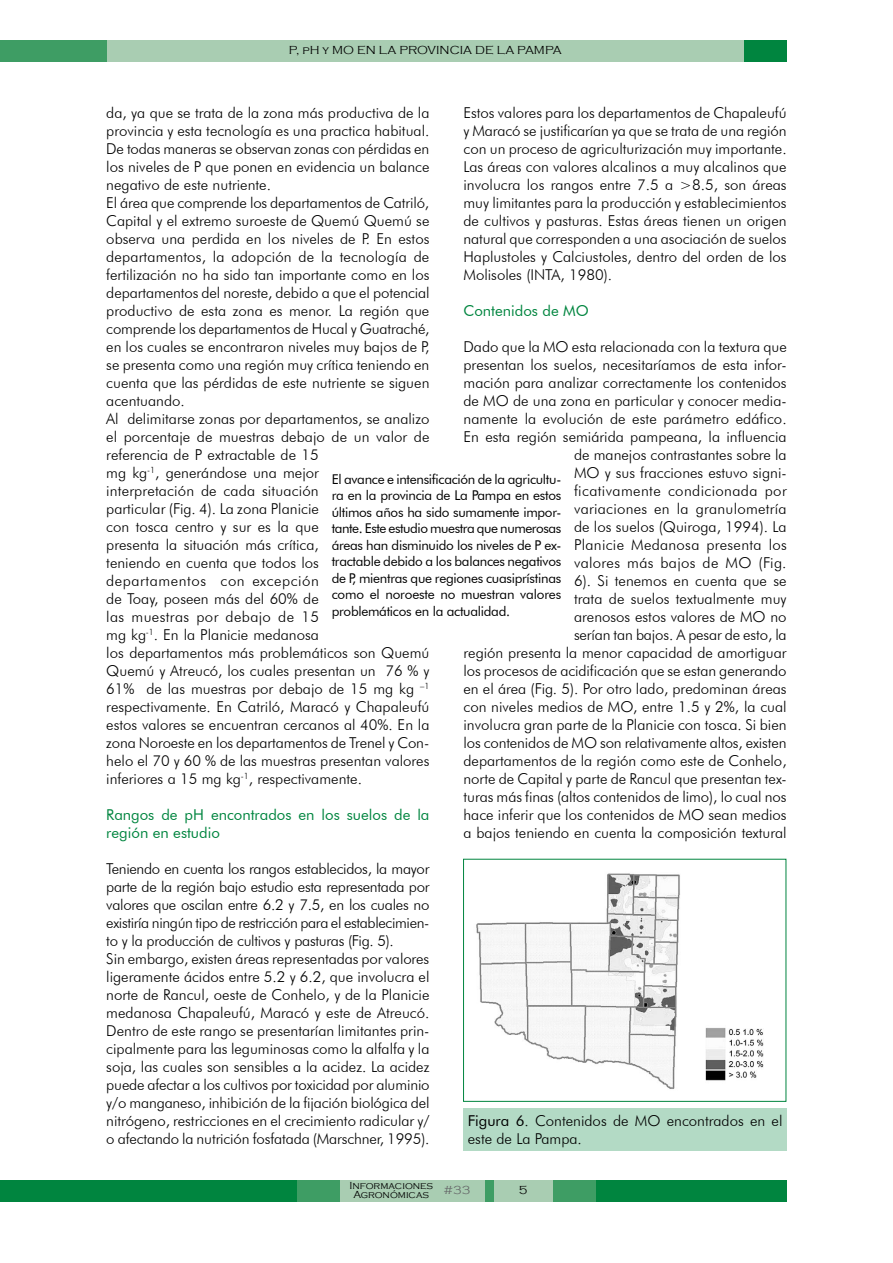
<style>
.page{position:relative;width:893px;height:1263px;background:#fff}
.page>*{position:absolute;margin:0;border:0;box-sizing:border-box;transform-origin:0 0}
.t1{font:300 15px/18px "Futura BT";color:#000}
.t2{font:15px/18px "Futura BT";color:#00853f}
.t3{font:13.5px/16.5px "Futura BT";letter-spacing:-.02em;color:#000;text-align:justify}
.t4{font:300 12px "Copperplate Gothic";color:#000}
.t5{font:300 10.5px/9px "Copperplate Gothic";color:#000}
.s1{font-weight:400}
</style>
<div class="page">
<div style="left:0;top:1180px;width:787px;height:21px;background:#00853f"></div>
<div style="left:0;top:40px;width:787px;height:22px;background:#a9cdb2"></div>
<div style="left:0;top:40px;width:106px;height:22px;background:#3e9d64"></div>
<div style="left:298px;top:1180px;width:42px;height:21px;background:#3e9d64"></div>
<div style="left:553px;top:1180px;width:42px;height:21px;background:#3e9d64"></div>
<div style="left:340px;top:1180px;width:213px;height:21px;background:#a9cdb2"></div>
<div style="left:485px;top:1180px;width:8px;height:21px;background:#3e9d64"></div>
<div style="left:744px;top:40px;width:43px;height:22px;background:#00853f"></div>
<div style="left:464px;top:1108px;width:323px;height:43px;background:#b3dac5"></div>
<img style="left:476px;top:873px;width:288px;height:216px">
<div style="left:463px;top:859px;width:323px;height:243px;border:1px solid #00853f"></div>
<p class="t4" style="left:289px;top:44px;width:275px">P, pH y MO EN LA PROVINCIA DE LA PAMPA</p>
<p class="t1" style="left:463px;top:103px;width:325px;text-align:justify">Estos valores para los departamentos de Chapaleufú y Maracó se justificarían ya que se trata de una región con un proceso de agriculturización muy importante.<br>Las áreas con valores alcalinos a muy alcalinos que involucra los rangos entre 7.5 a &gt;8.5, son áreas muy limitantes para la producción y establecimientos de cultivos y pasturas. Estas áreas tienen un origen natural que corresponden a una asociación de suelos Haplustoles y Calciustoles, dentro del orden de los Molisoles (INTA, 1980).</p>
<p class="t2" style="left:463px;top:301px;width:127px">Contenidos de MO</p>
<p class="t1" style="left:463px;top:337px;width:325px;text-align:right">Dado que la MO esta relacionada con la textura que presentan los suelos, necesitaríamos de esta infor&shy;mación para analizar correctamente los contenidos de MO de una zona en particular y conocer media&shy;namente la evolución de este parámetro edáfico.<br>En esta región semiárida pampeana, la influencia de manejos contrastantes sobre la<br>MO y sus fracciones estuvo signi-<br>ficativamente condicionada por<br>variaciones en la granulometría<br>de los suelos (Quiroga, 1994). La<br>Planicie Medanosa presenta los<br>valores más bajos de MO (Fig.<br>6). Si tenemos en cuenta que se<br>trata de suelos textualmente muy<br>arenosos estos valores de MO no<br>serían tan bajos. A pesar de esto, la<br>región presenta la menor capacidad de amortiguar los procesos de acidificación que se estan generando en el área (Fig. 5). Por otro lado, predominan áreas con niveles medios de MO, entre 1.5 y 2%, la cual involucra gran parte de la Planicie con tosca. Si bien los contenidos de MO son relativamente altos, existen departamentos de la región como este de Conhelo, norte de Capital y parte de Rancul que presentan tex&shy;turas más finas (altos contenidos de limo), lo cual nos hace inferir que los contenidos de MO sean medios a bajos teniendo en cuenta la composición textural</p>
<p class="t1" style="left:106px;top:103px;width:325px">da, ya que se trata de la zona más productiva de la provincia y esta tecnología es una practica habitual.<br>De todas maneras se observan zonas con pérdidas en los niveles de P que ponen en evidencia un balance negativo de este nutriente.<br>El área que comprende los departamentos de Catriló, Capital y el extremo suroeste de Quemú Quemú se observa una perdida en los niveles de P. En estos departamentos, la adopción de la tecnología de fertilización no ha sido tan importante como en los departamentos del noreste, debido a que el potencial productivo de esta zona es menor. La región que comprende los departamentos de Hucal y Guatraché, en los cuales se encontraron niveles muy bajos de P, se presenta como una región muy crítica teniendo en cuenta que las pérdidas de este nutriente se siguen acentuando.<br>Al delimitarse zonas por departamentos, se analizo el porcentaje de muestras debajo de un valor de referencia de P extractable de 15<br>mg kg<sup>-1</sup>, generándose una mejor<br>interpretación de cada situación<br>particular (Fig. 4). La zona Planicie<br>con tosca centro y sur es la que<br>presenta la situación más crítica,<br>teniendo en cuenta que todos los<br>departamentos con excepción<br>de Toay, poseen más del 60% de<br>las muestras por debajo de 15<br>mg kg<sup>-1</sup>. En la Planicie medanosa<br>los departamentos más problemáticos son Quemú Quemú y Atreucó, los cuales presentan un 76 % y 61% de las muestras por debajo de 15 mg kg <sup>–1 </sup>respectivamente. En Catriló, Maracó y Chapaleufú estos valores se encuentran cercanos al 40%. En la zona Noroeste en los departamentos de Trenel y Con&shy;helo el 70 y 60 % de las muestras presentan valores inferiores a 15 mg kg<sup>-1</sup>, respectivamente.</p>
<p class="t2" style="left:106px;top:805px;width:325px">Rangos de pH encontrados en los suelos de la región en estudio</p>
<p class="t1" style="left:106px;top:859px;width:325px">Teniendo en cuenta los rangos establecidos, la mayor parte de la región bajo estudio esta representada por valores que oscilan entre 6.2 y 7.5, en los cuales no existiría ningún tipo de restricción para el establecimien&shy;to y la producción de cultivos y pasturas (Fig. 5).<br>Sin embargo, existen áreas representadas por valores ligeramente ácidos entre 5.2 y 6.2, que involucra el norte de Rancul, oeste de Conhelo, y de la Planicie medanosa Chapaleufú, Maracó y este de Atreucó.<br>Dentro de este rango se presentarían limitantes prin&shy;cipalmente para las leguminosas como la alfalfa y la soja, las cuales son sensibles a la acidez. La acidez puede afectar a los cultivos por toxicidad por aluminio y/o manganeso, inhibición de la fijación biológica del nitrógeno, restricciones en el crecimiento radicular y/ o afectando la nutrición fosfatada (Marschner, 1995).</p>
<p class="t3" style="left:332px;top:471px;width:231px">El avance e intensificación de la agricultu&shy;ra en la provincia de La Pampa en estos últimos años ha sido sumamente impor&shy;tante. Este estudio muestra que numerosas áreas han disminuido los niveles de P ex&shy;tractable debido a los balances negativos de P, mientras que regiones cuasiprístinas como el noroeste no muestran valores problemáticos en la actualidad.</p>
<p class="t1" style="left:468px;top:1112px;width:316px"><span class="s1">Figura 6</span>. Contenidos de MO encontrados en el este de La Pampa.</p>
<p class="t5" style="left:353px;top:1181px;width:118px;text-indent:-4px">Informaciones<br>Agronómicas <sup>#33</sup></p>
</div>
